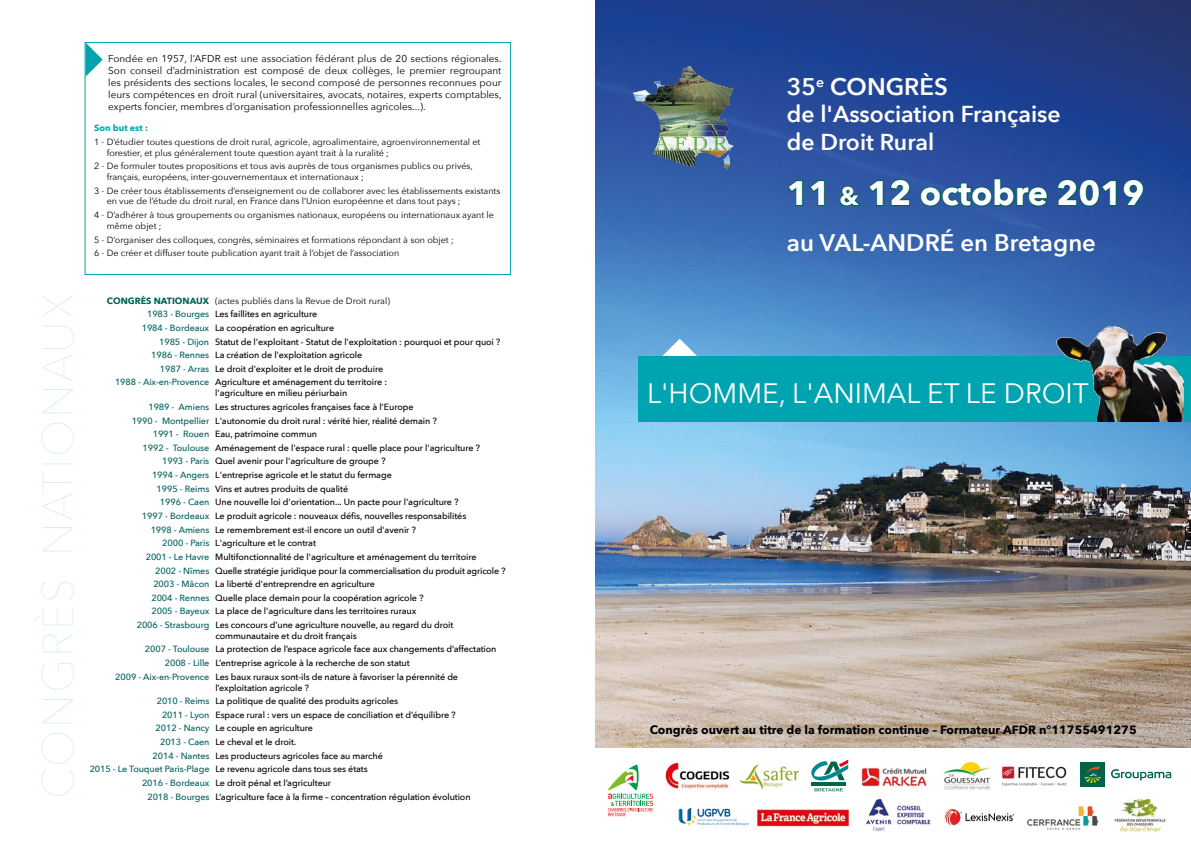
<style>
.page{position:relative;width:1191px;height:842px;background:#fff}
.page>*{position:absolute;margin:0;border:0;box-sizing:border-box;transform-origin:0 0}
.t1{font:200 43px "Avenir Next";letter-spacing:.04em;color:#daeef1}
.t2{font:700 34px "Avenir Next";color:#fff}
.t3{font:28px "Avenir Next";color:#fff}
.t4{font:600 24px "Avenir Next";color:#fff}
.t5{font:600 23px/27.6px "Avenir Next";color:#fff}
.t6{font:700 12px "Avenir Next";color:#000}
.t7{font:10px/12px "Avenir Next";color:#000;text-align:justify}
.t8{font:500 9px "Avenir Next";letter-spacing:-.01em;color:#000}
.t9{font:9px/10.8px "Avenir Next";color:#000}
.t10{font:700 9px "Avenir Next";color:#00a4b0}
.s1{font-weight:700;color:#00605c}
.s2{color:#00605c}
.s3{font-size:25px}
</style>
<div class="page">
<div style="left:85px;top:42px;width:426px;height:233px;border:1px solid #00a4b0"></div>
<img style="left:595px;top:0;width:596px;height:748px">
<svg style="left:786px;top:179px;width:40px;height:28px"></svg>
<svg style="left:838px;top:178px;width:73px;height:30px;background:#235b92"></svg>
<svg style="left:918px;top:177px;width:131px;height:31px;background:#20578e"></svg>
<svg style="left:1056px;top:178px;width:89px;height:30px;background:#1b5188"></svg>
<img style="left:630px;top:64px;width:104px;height:106px">
<svg style="left:662px;top:339px;width:35px;height:17px"></svg>
<div style="left:638px;top:356px;width:553px;height:66px;background:#00a4b0"></div>
<img style="left:1055px;top:325px;width:128px;height:97px">
<svg style="left:85px;top:43px;width:18px;height:34px"></svg>
<img style="left:665px;top:762px;width:65px;height:28px">
<img style="left:757px;top:809px;width:92px;height:18px">
<img style="left:739px;top:764px;width:61px;height:26px">
<svg style="left:811px;top:759px;width:37px;height:32px"></svg>
<img style="left:866px;top:800px;width:65px;height:31px">
<img style="left:1001px;top:766px;width:66px;height:20px">
<img style="left:943px;top:761px;width:48px;height:29px">
<img style="left:678px;top:804px;width:71px;height:24px">
<img style="left:944px;top:809px;width:71px;height:17px">
<svg style="left:608px;top:764px;width:45px;height:52px"></svg>
<img style="left:1027px;top:805px;width:72px;height:25px">
<img style="left:1114px;top:798px;width:52px;height:35px">
<img style="left:861px;top:767px;width:66px;height:20px">
<div style="left:1080px;top:763px;width:25px;height:24px;background:#00624a"></div>
<svg style="left:1111px;top:769px;width:60px;height:11px"></svg>
<svg style="left:1084px;top:767px;width:17px;height:16px"></svg>
<h1 class="t1" style="left:22px;top:799px;width:507px;rotate:-90deg">CONGRÈS NATIONAUX</h1>
<p class="t7" style="left:108px;top:52px;width:395px">Fondée en 1957, l’AFDR est une association fédérant plus de 20 sections régionales.<br>Son conseil d’administration est composé de deux collèges, le premier regroupant les présidents des sections locales, le second composé de personnes reconnues pour leurs compétences en droit rural (universitaires, avocats, notaires, experts comptables, experts foncier, membres d’organisation professionnelles agricoles...).</p>
<p class="t10" style="left:94px;top:120px;width:56px">Son but est :</p>
<p class="t9" style="left:107px;top:136px;width:375px;text-indent:-13px">1 - D’étudier toutes questions de droit rural, agricole, agroalimentaire, agroenvironnemental et forestier, et plus généralement toute question ayant trait à la ruralité ;</p>
<p class="t9" style="left:107px;top:160px;width:368px;text-indent:-13px">2 - De formuler toutes propositions et tous avis auprès de tous organismes publics ou privés, français, européens, inter-gouvernementaux et internationaux ;</p>
<p class="t9" style="left:107px;top:185px;width:395px;text-indent:-13px">3 - De créer tous établissements d’enseignement ou de collaborer avec les établissements existants en vue de l’étude du droit rural, en France dans l’Union européenne et dans tout pays ;</p>
<p class="t9" style="left:107px;top:209px;width:389px;text-indent:-13px">4 - D’adhérer à tous groupements ou organismes nationaux, européens ou internationaux ayant le même objet ;</p>
<p class="t9" style="left:94px;top:232px;width:361px;line-height:13.6px">5 - D’organiser des colloques, congrès, séminaires et formations répondant à son objet ;<br>6 - De créer et diffuser toute publication ayant trait à l’objet de l’association</p>
<p class="t9" style="left:107px;top:295px;width:285px"><span class="s1">CONGRÈS NATIONAUX</span> (actes publiés dans la Revue de Droit rural)</p>
<p class="t8" style="left:147px;top:306px;width:172px"><span class="s2">1983 - Bourges</span> Les faillites en agriculture</p>
<p class="t8" style="left:142px;top:320px;width:194px"><span class="s2">1984 - Bordeaux</span> La coopération en agriculture</p>
<p class="t8" style="left:159px;top:334px;width:343px"><span class="s2">1985 - Dijon</span> Statut de l'exploitant - Statut de l'exploitation : pourquoi et pour quoi ?</p>
<p class="t8" style="left:151px;top:347px;width:212px"><span class="s2">1986 - Rennes</span> La création de l'exploitation agricole</p>
<p class="t8" style="left:160px;top:361px;width:225px"><span class="s2">1987 - Arras</span> Le droit d'exploiter et le droit de produire</p>
<p class="t8" style="left:115px;top:375px;width:273px"><span class="s2">1988 - Aix-en-Provence</span> Agriculture et aménagement du territoire :</p>
<p class="t8" style="left:215px;top:385px;width:134px">l'agriculture en milieu périurbain</p>
<p class="t8" style="left:148px;top:399px;width:267px"><span class="s2">1989 - Amiens</span> Les structures agricoles françaises face à l'Europe</p>
<p class="t8" style="left:132px;top:413px;width:307px"><span class="s2">1990 - Montpellier</span> L'autonomie du droit rural : vérité hier, réalité demain ?</p>
<p class="t8" style="left:153px;top:426px;width:166px"><span class="s2">1991 - Rouen</span> Eau, patrimoine commun</p>
<p class="t8" style="left:143px;top:440px;width:339px"><span class="s2">1992 - Toulouse</span> Aménagement de l'espace rural : quelle place pour l'agriculture ?</p>
<p class="t8" style="left:162px;top:454px;width:225px"><span class="s2">1993 - Paris</span> Quel avenir pour l'agriculture de groupe ?</p>
<p class="t8" style="left:152px;top:467px;width:241px"><span class="s2">1994 - Angers</span> L'entreprise agricole et le statut du fermage</p>
<p class="t8" style="left:157px;top:481px;width:193px"><span class="s2">1995 - Reims</span> Vins et autres produits de qualité</p>
<p class="t8" style="left:160px;top:494px;width:300px"><span class="s2">1996 - Caen</span> Une nouvelle loi d'orientation... Un pacte pour l'agriculture ?</p>
<p class="t8" style="left:142px;top:508px;width:326px"><span class="s2">1997 - Bordeaux</span> Le produit agricole : nouveaux défis, nouvelles responsabilités</p>
<p class="t8" style="left:151px;top:522px;width:267px"><span class="s2">1998 - Amiens</span> Le remembrement est-il encore un outil d'avenir ?</p>
<p class="t8" style="left:162px;top:535px;width:155px"><span class="s2">2000 - Paris</span> L'agriculture et le contrat</p>
<p class="t8" style="left:146px;top:549px;width:332px"><span class="s2">2001 - Le Havre</span> Multifonctionnalité de l'agriculture et aménagement du territoire</p>
<p class="t8" style="left:155px;top:563px;width:352px"><span class="s2">2002 - Nîmes</span> Quelle stratégie juridique pour la commercialisation du produit agricole ?</p>
<p class="t8" style="left:153px;top:576px;width:223px"><span class="s2">2003 - Mâcon</span> La liberté d'entreprendre en agriculture</p>
<p class="t8" style="left:151px;top:590px;width:274px"><span class="s2">2004 - Rennes</span> Quelle place demain pour la coopération agricole ?</p>
<p class="t8" style="left:151px;top:604px;width:266px"><span class="s2">2005 - Bayeux</span> La place de l'agriculture dans les territoires ruraux</p>
<p class="t8" style="left:137px;top:617px;width:318px"><span class="s2">2006 - Strasbourg</span> Les concours d’une agriculture nouvelle, au regard du droit</p>
<p class="t8" style="left:215px;top:628px;width:143px">communautaire et du droit français</p>
<p class="t8" style="left:145px;top:642px;width:353px"><span class="s2">2007 - Toulouse</span> La protection de l’espace agricole face aux changements d’affectation</p>
<p class="t8" style="left:165px;top:655px;width:246px"><span class="s2">2008 - Lille</span> L’entreprise agricole à la recherche de son statut</p>
<p class="t8" style="left:115px;top:669px;width:344px"><span class="s2">2009 - Aix-en-Provence</span> Les baux ruraux sont-ils de nature à favoriser la pérennité de</p>
<p class="t8" style="left:215px;top:680px;width:95px">l’exploitation agricole ?</p>
<p class="t8" style="left:157px;top:693px;width:243px"><span class="s2">2010 - Reims</span> La politique de qualité des produits agricoles</p>
<p class="t8" style="left:162px;top:707px;width:295px"><span class="s2">2011 - Lyon</span> Espace rural : vers un espace de conciliation et d’équilibre ?</p>
<p class="t8" style="left:156px;top:721px;width:159px"><span class="s2">2012 - Nancy</span> Le couple en agriculture</p>
<p class="t8" style="left:160px;top:734px;width:138px"><span class="s2">2013 - Caen</span> Le cheval et le droit.</p>
<p class="t8" style="left:153px;top:748px;width:232px"><span class="s2">2014 - Nantes</span> Les producteurs agricoles face au marché</p>
<p class="t8" style="left:90px;top:761px;width:280px"><span class="s2">2015 - Le Touquet Paris-Plage</span> Le revenu agricole dans tous ses états</p>
<p class="t8" style="left:142px;top:775px;width:191px"><span class="s2">2016 - Bordeaux</span> Le droit pénal et l’agriculteur</p>
<p class="t8" style="left:147px;top:789px;width:325px"><span class="s2">2018 - Bourges</span> L’agriculture face à la firme – concentration régulation évolution</p>
<h3 class="t4" style="left:787px;top:66px;width:162px">35<sup>e</sup> CONGRÈS</h3>
<h3 class="t5" style="left:787px;top:100px;width:275px">de l'Association Française de Droit Rural</h3>
<h2 class="t2" style="left:787px;top:164px;width:359px">11 <span class="s3">&amp;</span> 12 octobre 2019</h2>
<h3 class="t4" style="left:787px;top:222px;width:311px">au VAL-ANDRÉ en Bretagne</h3>
<h3 class="t3" style="left:647px;top:369px;width:443px">L'HOMME, L'ANIMAL ET LE DROIT</h3>
<h3 class="t6" style="left:649px;top:719px;width:488px">Congrès ouvert au titre de la formation continue – Formateur AFDR n°11755491275</h3>
</div>
